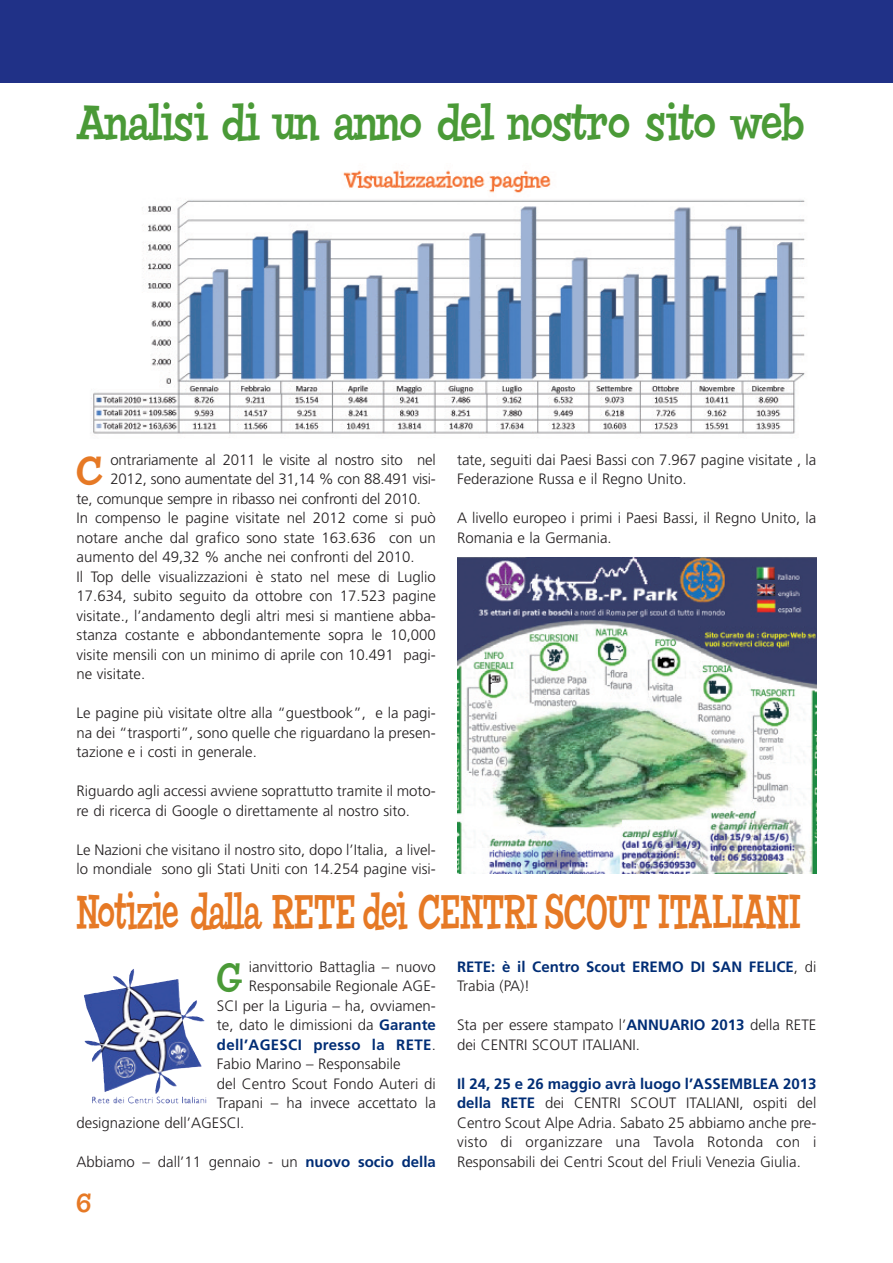
<style>
.page{position:relative;width:893px;height:1263px;background:#fff}
.page>*{position:absolute;margin:0;border:0;box-sizing:border-box;transform-origin:0 0}
.t1{font:48px "Chowderhead";color:#e67925;scale:.7 1}
.t2{font:48px "Chowderhead";color:#4a9a37;scale:.9 1}
.t3{font:39.75px "Chowderhead";color:#e67925}
.t4{font:39.75px "Chowderhead";color:#4a9a37}
.t5{font:27px "Chowderhead";color:#e67925}
.t6{font:300 15px/19.5px "Frutiger CE";color:#231f20}
.t7{font:700 15px "Frutiger";color:#002d75}
.t8{font:700 15px "Frutiger";letter-spacing:.02em;color:#002d75}
.s1{font-family:"Frutiger";font-weight:700;color:#002d75}
.s2{font-family:"Frutiger CE";font-weight:300;color:#231f20}
</style>
<div class="page">
<div style="left:0;top:0;width:893px;height:82px;background:#203187"></div>
<img style="left:84px;top:969px;width:121px;height:92px">
<img style="left:91px;top:170px;width:714px;height:264px">
<img style="left:457px;top:558px;width:359px;height:316px">
<h1 class="t2" style="left:77px;top:95px;width:810px">Analisi di un anno del nostro sito web</h1>
<h2 class="t3" style="left:77px;top:447px;width:28px">C</h2>
<p class="t6" style="left:110px;top:451px;width:327px">ontrariamente al 2011 le visite al nostro sito nel</p>
<p class="t6" style="left:110px;top:470px;width:327px">2012, sono aumentate del 31,14 % con 88.491 visi-</p>
<p class="t6" style="left:77px;top:490px;width:346px">te, comunque sempre in ribasso nei confronti del 2010.</p>
<p class="t6" style="left:77px;top:509px;width:361px">In compenso le pagine visitate nel 2012 come si può</p>
<p class="t6" style="left:77px;top:529px;width:361px">notare anche dal grafico sono state 163.636 con un</p>
<p class="t6" style="left:77px;top:548px;width:340px">aumento del 49,32 % anche nei confronti del 2010.</p>
<p class="t6" style="left:77px;top:568px;width:361px">Il Top delle visualizzazioni è stato nel mese di Luglio</p>
<p class="t6" style="left:77px;top:587px;width:361px">17.634, subito seguito da ottobre con 17.523 pagine</p>
<p class="t6" style="left:77px;top:607px;width:361px">visitate., l’andamento degli altri mesi si mantiene abba-</p>
<p class="t6" style="left:77px;top:626px;width:361px">stanza costante e abbondantemente sopra le 10,000</p>
<p class="t6" style="left:77px;top:646px;width:361px">visite mensili con un minimo di aprile con 10.491 pagi-</p>
<p class="t6" style="left:77px;top:665px;width:70px">ne visitate.</p>
<p class="t6" style="left:77px;top:704px;width:361px;text-align:justify">Le pagine più visitate oltre alla “guestbook”, e la pagi&shy;na dei “trasporti”, sono quelle che riguardano la presen&shy;tazione e i costi in generale.</p>
<p class="t6" style="left:77px;top:782px;width:361px">Riguardo agli accessi avviene soprattutto tramite il moto&shy;re di ricerca di Google o direttamente al nostro sito.</p>
<p class="t6" style="left:77px;top:841px;width:361px">Le Nazioni che visitano il nostro sito, dopo l’Italia, a livel&shy;lo mondiale sono gli Stati Uniti con 14.254 pagine visi-</p>
<p class="t6" style="left:457px;top:451px;width:361px">tate, seguiti dai Paesi Bassi con 7.967 pagine visitate , la<br>Federazione Russa e il Regno Unito.</p>
<p class="t6" style="left:457px;top:509px;width:361px">A livello europeo i primi i Paesi Bassi, il Regno Unito, la<br>Romania e la Germania.</p>
<h1 class="t1" style="left:77px;top:884px;width:1036px">Notizie dalla RETE dei CENTRI SCOUT ITALIANI</h1>
<p class="t6" style="left:217px;top:958px;width:220px;text-align:right">ianvittorio Battaglia – nuovo<br>Responsabile Regionale AGE-<br>SCI per la Liguria – ha, ovviamen&shy;te, dato le dimissioni da <span class="s1">Garante</span></p>
<p class="t8" style="left:217px;top:1038px;width:220px">dell’AGESCI presso la RETE<span class="s2">.</span></p>
<p class="t6" style="left:217px;top:1055px;width:185px">Fabio Marino – Responsabile</p>
<p class="t6" style="left:217px;top:1075px;width:220px">del Centro Scout Fondo Auteri di</p>
<p class="t6" style="left:217px;top:1094px;width:220px">Trapani – ha invece accettato la</p>
<p class="t6" style="left:77px;top:1114px;width:169px">designazione dell’AGESCI.</p>
<p class="t6" style="left:77px;top:1153px;width:361px">Abbiamo – dall’11 gennaio - un <span class="s1">nuovo socio della</span></p>
<h2 class="t4" style="left:217px;top:954px;width:26px">G</h2>
<h3 class="t5" style="left:77px;top:1186px;width:17px">6</h3>
<p class="t7" style="left:457px;top:960px;width:361px">RETE: è il Centro Scout EREMO DI SAN FELICE<span class="s2">, di</span></p>
<p class="t6" style="left:457px;top:977px;width:74px">Trabia (PA)!</p>
<p class="t6" style="left:457px;top:1016px;width:361px">Sta per essere stampato l’<span class="s1">ANNUARIO 2013</span> della RETE dei CENTRI SCOUT ITALIANI.</p>
<p class="t7" style="left:457px;top:1077px;width:361px">Il 24, 25 e 26 maggio avrà luogo l’ASSEMBLEA 2013</p>
<p class="t6" style="left:457px;top:1094px;width:361px;text-align:justify"><span class="s1">della RETE</span> dei CENTRI SCOUT ITALIANI, ospiti del Centro Scout Alpe Adria. Sabato 25 abbiamo anche pre&shy;visto di organizzare una Tavola Rotonda con i Responsabili dei Centri Scout del Friuli Venezia Giulia.</p>
</div>
